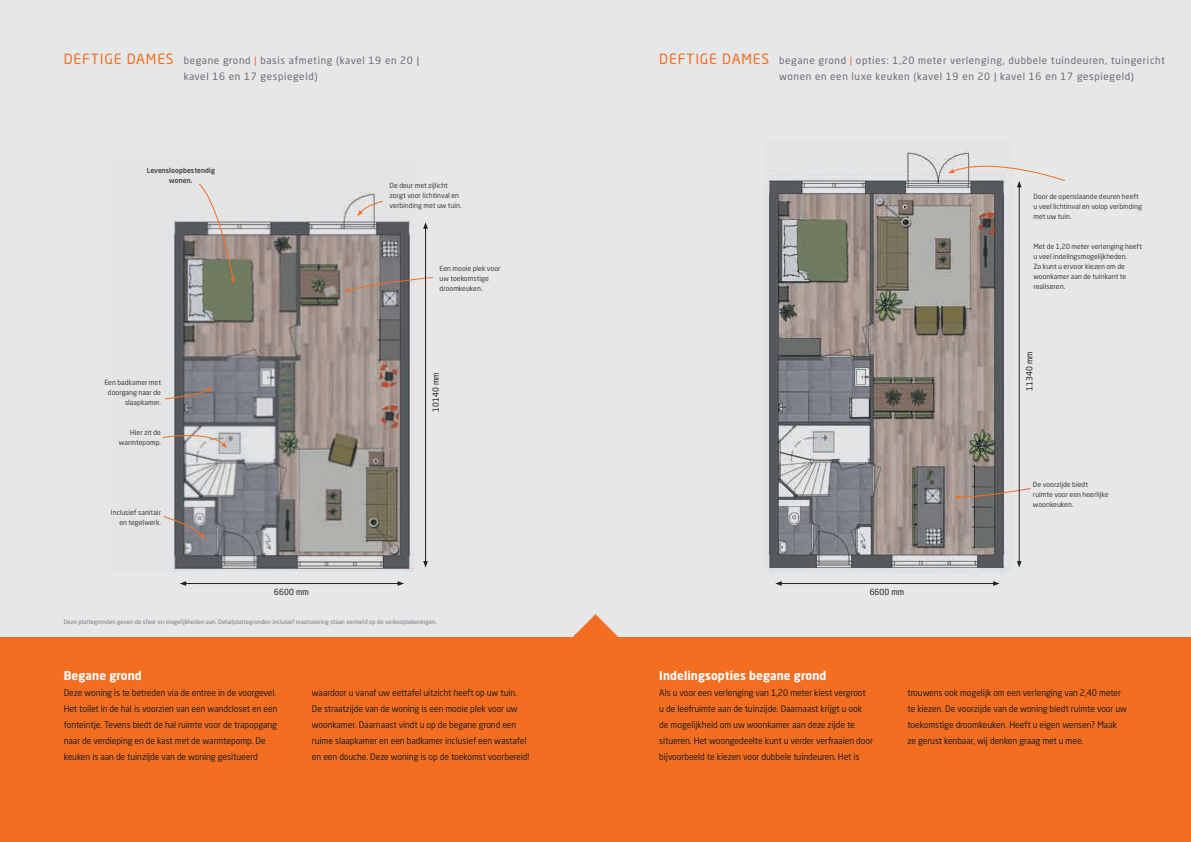
<style>
.page{position:relative;width:1191px;height:842px;background:#e6e7e9}
.page>*{position:absolute;margin:0;border:0;box-sizing:border-box;transform-origin:0 0}
.t1{font:700 12px "Neo Sans Std";letter-spacing:.01em;color:#fff;scale:.96 1}
.t2{font:10px/16px "Neo Sans Std";letter-spacing:.06em;color:#6c6d70}
.t3{font:9px/16px "Neo Sans Std";letter-spacing:-.01em;color:#231f20;scale:.96 1}
.t4{font:8.3px "Neo Sans Std";letter-spacing:.01em;color:#231f20;scale:.96 1}
.t5{font:7px/10px "Neo Sans Std";letter-spacing:-.005em;color:#3e3e3f}
.t6{font:500 7px/10px "Neo Sans Std";letter-spacing:.01em;color:#3e3e3f;text-align:center;scale:.96 1}
.t7{font:6px "Neo Sans Std";color:#7a7c7f}
.s1{font-size:14px;color:#f36e21}
.s2{color:#f36e21}
</style>
<div class="page">
<svg style="left:274px;top:637px;width:47px;height:1px"></svg>
<div style="left:0;top:638px;width:1191px;height:204px;background:#f36e21"></div>
<svg style="left:572px;top:614px;width:47px;height:24px"></svg>
<img style="left:165px;top:183px;width:248px;height:388px">
<img style="left:768px;top:149px;width:241px;height:424px">
<svg style="left:162px;top:430px;width:65px;height:18px"></svg>
<svg style="left:165px;top:387px;width:47px;height:12px"></svg>
<svg style="left:954px;top:488px;width:77px;height:11px"></svg>
<svg style="left:163px;top:516px;width:42px;height:23px"></svg>
<svg style="left:357px;top:201px;width:26px;height:15px"></svg>
<svg style="left:344px;top:277px;width:89px;height:15px"></svg>
<hr style="left:425px;top:227px;width:1px;height:336px;background:#231f20">
<svg style="left:423px;top:561px;width:5px;height:6px"></svg>
<svg style="left:423px;top:222px;width:5px;height:7px"></svg>
<hr style="left:1019px;top:186px;width:1px;height:377px;background:#231f20">
<svg style="left:1017px;top:561px;width:4px;height:6px"></svg>
<svg style="left:948px;top:156px;width:117px;height:31px"></svg>
<hr style="left:185px;top:583px;width:214px;height:1px;background:#231f20">
<svg style="left:397px;top:581px;width:7px;height:5px"></svg>
<svg style="left:180px;top:581px;width:6px;height:5px"></svg>
<hr style="left:780px;top:583px;width:214px;height:1px;background:#231f20">
<svg style="left:993px;top:581px;width:6px;height:5px"></svg>
<svg style="left:775px;top:581px;width:6px;height:5px"></svg>
<svg style="left:199px;top:184px;width:36px;height:99px"></svg>
<p class="t2" style="left:184px;top:52px;width:237px;text-indent:-120px"><span class="s1">DEFTIGE DAMES</span> begane grond <span class="s2">|</span> basis afmeting (kavel 19 en 20 | kavel 16 en 17 gespiegeld)</p>
<p class="t2" style="left:779px;top:52px;width:387px;text-indent:-120px"><span class="s1">DEFTIGE DAMES</span> begane grond <span class="s2">|</span> opties: 1,20 meter verlenging, dubbele tuindeuren, tuingericht wonen en een luxe keuken (kavel 19 en 20 | kavel 16 en 17 gespiegeld)</p>
<p class="t6" style="left:147px;top:165px;width:72px">Levensloopbestendig wonen.</p>
<p class="t5" style="left:104px;top:377px;width:58px;text-align:right">Een badkamer met doorgang naar de slaapkamer.</p>
<p class="t5" style="left:119px;top:427px;width:44px;text-align:right">Hier zit de warmtepomp.</p>
<p class="t5" style="left:111px;top:507px;width:52px;text-align:right">Inclusief sanitair en tegelwerk.</p>
<p class="t5" style="left:389px;top:180px;width:74px">De deur met zijlicht zorgt voor lichtinval en verbinding met uw tuin.</p>
<p class="t5" style="left:439px;top:263px;width:63px">Een mooie plek voor uw toekomstige droomkeuken.</p>
<p class="t4" style="left:430px;top:412px;width:43px;rotate:-90deg">10140 mm</p>
<p class="t4" style="left:274px;top:587px;width:38px">6600 mm</p>
<p class="t4" style="left:869px;top:587px;width:38px">6600 mm</p>
<p class="t7" style="left:64px;top:618px;width:374px">Deze plattegronden geven de sfeer en mogelijkheden aan. Detailplattegronden inclusief maatvoering staan vermeld op de verkooptekeningen.</p>
<h1 class="t1" style="left:64px;top:668px;width:83px">Begane grond</h1>
<h1 class="t1" style="left:659px;top:668px;width:176px">Indelingsopties begane grond</h1>
<p class="t5" style="left:1033px;top:191px;width:110px">Door de openslaande deuren heeft u veel lichtinval en volop verbinding met uw tuin.</p>
<p class="t5" style="left:1033px;top:241px;width:110px">Met de 1,20 meter verlenging heeft u veel indelingsmogelijkheden.<br>Zo kunt u ervoor kiezen om de woonkamer aan de tuinkant te realiseren.</p>
<p class="t4" style="left:1024px;top:391px;width:43px;rotate:-90deg">11340 mm</p>
<p class="t5" style="left:1033px;top:479px;width:77px">De voorzijde biedt ruimte voor een heerlijke woonkeuken.</p>
<p class="t3" style="left:64px;top:685px;width:224px">Deze woning is te betreden via de entree in de voorgevel.<br>Het toilet in de hal is voorzien van een wandcloset en een fonteintje. Tevens biedt de hal ruimte voor de trapopgang naar de verdieping en de kast met de warmtepomp. De keuken is aan de tuinzijde van de woning gesitueerd</p>
<p class="t3" style="left:312px;top:685px;width:228px">waardoor u vanaf uw eettafel uitzicht heeft op uw tuin.<br>De straatzijde van de woning is een mooie plek voor uw woonkamer. Daarnaast vindt u op de begane grond een ruime slaapkamer en een badkamer inclusief een wastafel en een douche. Deze woning is op de toekomst voorbereid!</p>
<p class="t3" style="left:659px;top:685px;width:224px">Als u voor een verlenging van 1,20 meter kiest vergroot<br>u de leefruimte aan de tuinzijde. Daarnaast krijgt u ook de mogelijkheid om uw woonkamer aan deze zijde te situeren. Het woongedeelte kunt u verder verfraaien door bijvoorbeeld te kiezen voor dubbele tuindeuren. Het is</p>
<p class="t3" style="left:907px;top:685px;width:230px">trouwens ook mogelijk om een verlenging van 2,40 meter te kiezen. De voorzijde van de woning biedt ruimte voor uw toekomstige droomkeuken. Heeft u eigen wensen? Maak ze gerust kenbaar, wij denken graag met u mee.</p>
</div>
